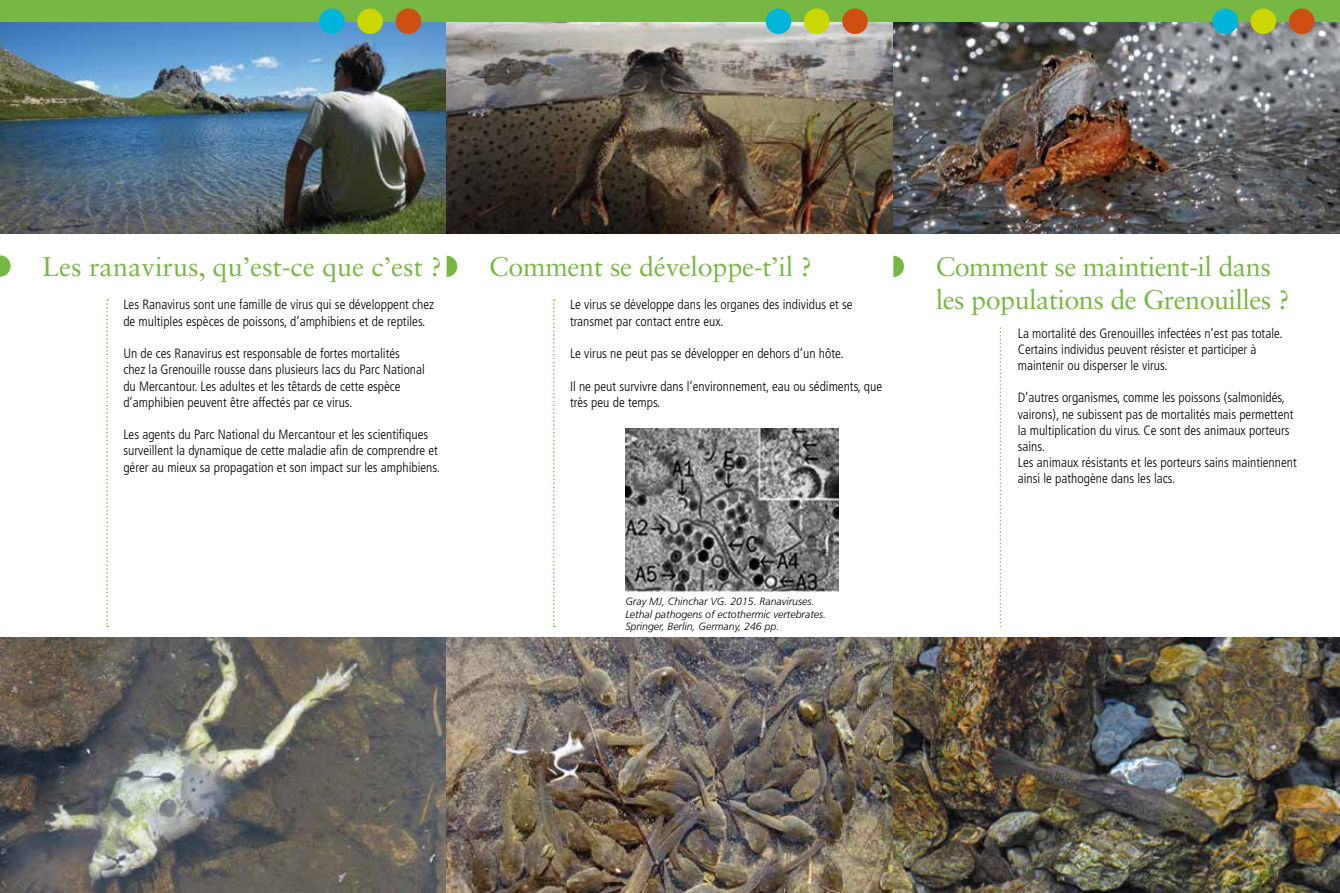
<style>
.page{position:relative;width:1340px;height:893px;background:#fff}
.page>*{position:absolute;margin:0;border:0;box-sizing:border-box;transform-origin:0 0}
.t1{font:27px/32.4px "Sabon LT Std";letter-spacing:-.02em;color:#76b843}
.t2{font:27px "Sabon LT Std";color:#76b843}
.t3{font:300 condensed 13.5px/16.2px "Frutiger LT Std";color:#000}
.t4{font:italic 300 10.5px/12.6px "Frutiger LT Std";color:#000}
</style>
<div class="page">
<img style="left:0;top:21px;width:1339px;height:213px">
<img style="left:0;top:638px;width:1339px;height:255px">
<img style="left:625px;top:429px;width:213px;height:163px">
<svg style="left:553px;top:299px;width:2px;height:328px"></svg>
<svg style="left:106px;top:299px;width:2px;height:328px"></svg>
<svg style="left:999px;top:328px;width:2px;height:299px"></svg>
<div style="left:0;top:0;width:1339px;height:21px;background:#76b843"></div>
<div style="left:395px;top:9px;width:26px;height:25px;background:#cf4f12;border-radius:50%"></div>
<div style="left:319px;top:9px;width:25px;height:25px;background:#00b5d9;border-radius:50%"></div>
<div style="left:357px;top:9px;width:26px;height:25px;background:#ccd600;border-radius:50%"></div>
<div style="left:842px;top:9px;width:25px;height:25px;background:#cf4f12;border-radius:50%"></div>
<div style="left:765px;top:9px;width:26px;height:25px;background:#00b5d9;border-radius:50%"></div>
<div style="left:804px;top:9px;width:25px;height:25px;background:#ccd600;border-radius:50%"></div>
<div style="left:1288px;top:9px;width:26px;height:25px;background:#cf4f12;border-radius:50%"></div>
<div style="left:1212px;top:9px;width:25px;height:25px;background:#00b5d9;border-radius:50%"></div>
<div style="left:1250px;top:9px;width:26px;height:25px;background:#ccd600;border-radius:50%"></div>
<svg style="left:0;top:255px;width:11px;height:22px"></svg>
<svg style="left:446px;top:256px;width:11px;height:21px"></svg>
<svg style="left:893px;top:256px;width:11px;height:21px"></svg>
<h1 class="t2" style="left:43px;top:251px;width:401px">Les ranavirus, qu’est-ce que c’est ?</h1>
<h1 class="t1" style="left:489px;top:250px;width:324px">Comment se développe-t’il ?</h1>
<p class="t3" style="left:123px;top:297px;width:312px">Les Ranavirus sont une famille de virus qui se développent chez de multiples espèces de poissons, d’amphibiens et de reptiles.</p>
<p class="t3" style="left:123px;top:345px;width:303px">Un de ces Ranavirus est responsable de fortes mortalités chez la Grenouille rousse dans plusieurs lacs du Parc National du Mercantour. Les adultes et les têtards de cette espèce d’amphibien peuvent être affectés par ce virus.</p>
<p class="t3" style="left:123px;top:426px;width:318px">Les agents du Parc National du Mercantour et les scientifiques surveillent la dynamique de cette maladie afin de comprendre et gérer au mieux sa propagation et son impact sur les amphibiens.</p>
<p class="t3" style="left:570px;top:297px;width:284px">Le virus se développe dans les organes des individus et se transmet par contact entre eux.</p>
<p class="t3" style="left:570px;top:345px;width:275px">Le virus ne peut pas se développer en dehors d’un hôte.</p>
<p class="t3" style="left:570px;top:378px;width:314px">Il ne peut survivre dans l’environnement, eau ou sédiments, que très peu de temps.</p>
<p class="t4" style="left:625px;top:595px;width:202px">Gray MJ, Chinchar VG. 2015. Ranaviruses.<br>Lethal pathogens of ectothermic vertebrates.<br>Springer, Berlin, Germany, 246 pp.</p>
<h1 class="t1" style="left:935px;top:250px;width:355px">Comment se maintient-il dans les populations de Grenouilles ?</h1>
<p class="t3" style="left:1017px;top:325px;width:266px">La mortalité des Grenouilles infectées n’est pas totale.<br>Certains individus peuvent résister et participer à maintenir ou disperser le virus.</p>
<p class="t3" style="left:1017px;top:390px;width:281px">D’autres organismes, comme les poissons (salmonidés, vairons), ne subissent pas de mortalités mais permettent la multiplication du virus. Ce sont des animaux porteurs sains.<br>Les animaux résistants et les porteurs sains maintiennent ainsi le pathogène dans les lacs.</p>
</div>
